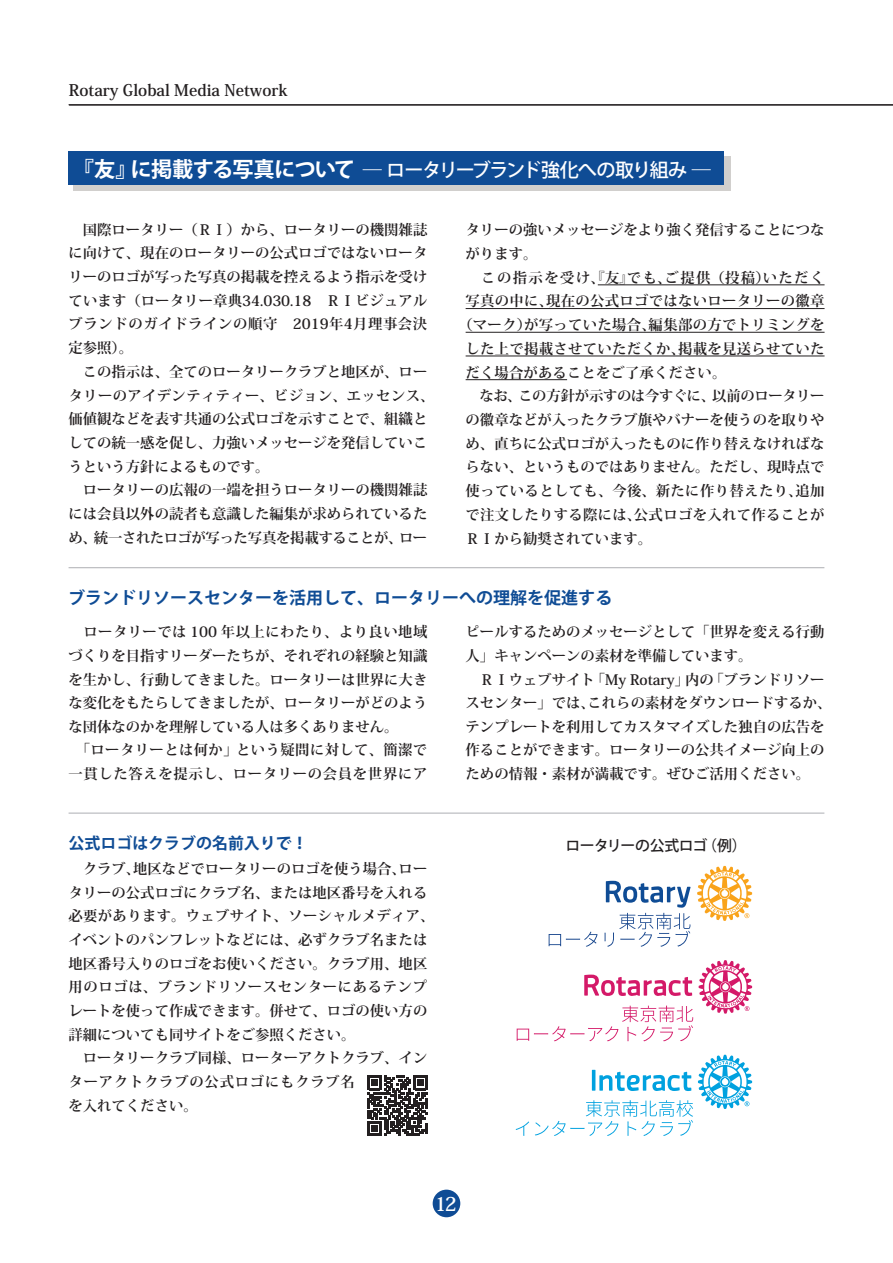
<style>
.page{position:relative;width:893px;height:1263px;background:#fff}
.page>*{position:absolute;margin:0;border:0;box-sizing:border-box;transform-origin:0 0}
.t1{font:500 19.2px "Koz Go Pro";letter-spacing:-.07em;color:#fff}
.t2{font:700 19.2px "Koz Min Pro";color:#fff}
.t3{font:700 16.95px "Koz Go Pro";color:#0f4c95}
.t4{font:700 15.9px "Koz Min Pro";color:#231f20}
.t5{font:700 15.9px "Koz Go Pro";color:#0f4c95}
.t6{font:500 14.85px "Koz Go Pro";letter-spacing:-.04em;color:#231f20}
.t7{font:700 14.4px/23.7px "Koz Min Pro";color:#231f20}
.t8{font:700 14.4px "Koz Min Pro";letter-spacing:.025em;color:#231f20}
.t9{font:700 14.4px "Koz Min Pro";letter-spacing:.02em;color:#231f20}
.t10{font:700 14.4px "Koz Min Pro";letter-spacing:.1em;color:#231f20}
.t11{font:700 14.4px "Koz Min Pro";letter-spacing:-.035em;color:#231f20}
.t12{font:700 14.4px "Koz Min Pro";letter-spacing:.03em;color:#231f20}
.s1{font-weight:700;font-size:21.3px}
</style>
<div class="page">
<div style="left:433px;top:1189px;width:27px;height:28px;background:#0f4c95;border-radius:50%"></div>
<hr style="left:69px;top:105px;width:824px;height:1px;background:#231f20">
<div style="left:74px;top:156px;width:657px;height:34px;background:#d1cfcd"></div>
<hr style="left:69px;top:104px;width:824px;height:1px;background:#231f20">
<div style="left:69px;top:152px;width:655px;height:33px;background:#0f4c95"></div>
<hr style="left:598px;top:284px;width:226px;height:1px;background:#231f20">
<hr style="left:466px;top:308px;width:358px;height:1px;background:#231f20">
<hr style="left:466px;top:332px;width:358px;height:1px;background:#231f20">
<hr style="left:466px;top:356px;width:358px;height:1px;background:#231f20">
<hr style="left:466px;top:379px;width:101px;height:1px;background:#231f20">
<hr style="left:69px;top:567px;width:755px;height:1px;background:#b2b3b7">
<hr style="left:69px;top:812px;width:755px;height:2px;background:#b2b3b7">
<svg style="left:549px;top:932px;width:49px;height:15px"></svg>
<svg style="left:604px;top:881px;width:86px;height:66px"></svg>
<svg style="left:697px;top:866px;width:55px;height:55px"></svg>
<svg style="left:517px;top:1005px;width:176px;height:36px"></svg>
<svg style="left:584px;top:974px;width:108px;height:22px"></svg>
<svg style="left:699px;top:960px;width:53px;height:54px"></svg>
<svg style="left:516px;top:1121px;width:13px;height:15px"></svg>
<svg style="left:535px;top:1055px;width:217px;height:81px"></svg>
<svg style="left:367px;top:1075px;width:61px;height:61px"></svg>
<p class="t4" style="left:69px;top:79px;width:220px">Rotary Global Media Network</p>
<h1 class="t1" style="left:73px;top:157px;width:639px"><span class="s1">『友』に掲載する写真について</span> ― ロータリーブランド強化への取り組み ―</h1>
<p class="t7" style="left:69px;top:217px;width:367px">　国際ロータリー（ＲＩ）から、ロータリーの機関雑誌に向けて、現在のロータリーの公式ロゴではないロータリーのロゴが写った写真の掲載を控えるよう指示を受けています（ロータリー章典34.030.18　ＲＩビジュアルブランドのガイドラインの順守　2019年4月理事会決定参照）。<br>　この指示は、全てのロータリークラブと地区が、ロータリーのアイデンティティー、ビジョン、エッセンス、価値観などを表す共通の公式ロゴを示すことで、組織としての統一感を促し、力強いメッセージを発信していこうという方針によるものです。<br>　ロータリーの広報の一端を担うロータリーの機関雑誌には会員以外の読者も意識した編集が求められているため、統一されたロゴが写った写真を掲載することが、ロー</p>
<p class="t7" style="left:466px;top:218px;width:360px">タリーの強いメッセージをより強く発信することにつな</p>
<p class="t7" style="left:466px;top:241px;width:73px">がります。</p>
<p class="t10" style="left:466px;top:267px;width:360px">　この指示を受け、『友』でも、ご提供（投稿）いただく</p>
<p class="t9" style="left:466px;top:291px;width:360px">写真の中に、現在の公式ロゴではないロータリーの徽章</p>
<p class="t8" style="left:458px;top:314px;width:367px">（マーク）が写っていた場合、編集部の方でトリミングを</p>
<p class="t9" style="left:466px;top:338px;width:360px">した上で掲載させていただくか、掲載を見送らせていた</p>
<p class="t7" style="left:466px;top:360px;width:262px">だく場合があることをご了承ください。</p>
<p class="t11" style="left:466px;top:386px;width:360px">　なお、この方針が示すのは今すぐに、以前のロータリー</p>
<p class="t7" style="left:466px;top:407px;width:360px">の徽章などが入ったクラブ旗やバナーを使うのを取りや</p>
<p class="t7" style="left:466px;top:431px;width:360px">め、直ちに公式ロゴが入ったものに作り替えなければな</p>
<p class="t7" style="left:466px;top:455px;width:360px">らない、というものではありません。ただし、現時点で</p>
<p class="t12" style="left:466px;top:480px;width:360px">使っているとしても、今後、新たに作り替えたり、追加</p>
<p class="t8" style="left:466px;top:504px;width:360px">で注文したりする際には、公式ロゴを入れて作ることが</p>
<p class="t7" style="left:466px;top:526px;width:188px">ＲＩから勧奨されています。</p>
<p class="t3" style="left:68px;top:587px;width:546px">ブランドリソースセンターを活用して、ロータリーへの理解を促進する</p>
<p class="t7" style="left:466px;top:619px;width:360px">ピールするためのメッセージとして「世界を変える行動人」キャンペーンの素材を準備しています。</p>
<p class="t7" style="left:466px;top:667px;width:367px;text-indent:14px">ＲＩウェブサイト「My Rotary」内の「ブランドリソースセンター」では、これらの素材をダウンロードするか、テンプレートを利用してカスタマイズした独自の広告を作ることができます。ロータリーの公共イメージ向上のための情報・素材が満載です。ぜひご活用ください。</p>
<p class="t7" style="left:69px;top:619px;width:360px;text-indent:15px">ロータリーでは 100 年以上にわたり、より良い地域づくりを目指すリーダーたちが、それぞれの経験と知識を生かし、行動してきました。ロータリーは世界に大きな変化をもたらしてきましたが、ロータリーがどのような団体なのかを理解している人は多くありません。<br>　「ロータリーとは何か」という疑問に対して、簡潔で一貫した答えを提示し、ロータリーの会員を世界にア</p>
<p class="t5" style="left:69px;top:833px;width:241px">公式ロゴはクラブの名前入りで！</p>
<p class="t7" style="left:69px;top:856px;width:367px;text-indent:14px">クラブ、地区などでロータリーのロゴを使う場合、ロータリーの公式ロゴにクラブ名、または地区番号を入れる必要があります。ウェブサイト、ソーシャルメディア、イベントのパンフレットなどには、必ずクラブ名または地区番号入りのロゴをお使いください。クラブ用、地区用のロゴは、ブランドリソースセンターにあるテンプレートを使って作成できます。併せて、ロゴの使い方の詳細についても同サイトをご参照ください。<br>　ロータリークラブ同様、ローターアクトクラブ、インターアクトクラブの公式ロゴにもクラブ名<br>を入れてください。</p>
<h1 class="t2" style="left:435px;top:1190px;width:24px">12</h1>
<p class="t6" style="left:566px;top:836px;width:183px">ロータリーの公式ロゴ（例）</p>
</div>
